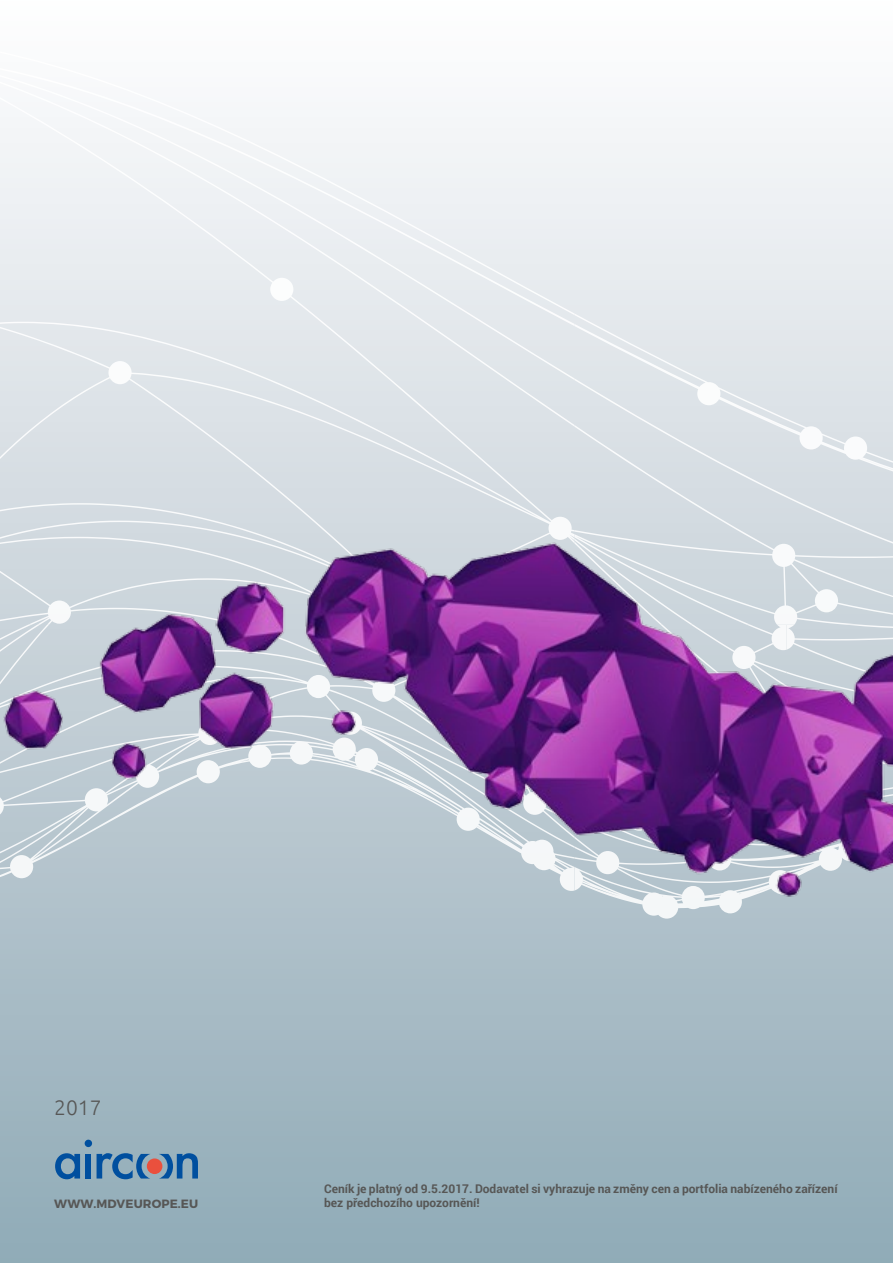
<style>
.page{position:relative;width:893px;height:1263px;background:#fff}
.page>*{position:absolute;margin:0;border:0;box-sizing:border-box;transform-origin:0 0}
.t1{font:300 21px "Ubuntu";color:#575756}
.t2{font:700 12px/14.4px "Roboto";color:#575756}
.t3{font:700 12px "Montserrat";letter-spacing:.01em;color:#575756}
</style>
<div class="page">
<svg style="left:0;top:912px;width:893px;height:351px;background:#9fb5c0"></svg>
<div style="left:0;top:117px;width:893px;height:196px;background:#edf0f3"></div>
<svg style="left:574px;top:912px;width:319px;height:7px;background:#b4c4cd"></svg>
<svg style="left:0;top:313px;width:893px;height:213px;background:#dce2e7"></svg>
<img style="left:0;top:526px;width:893px;height:386px">
<svg style="left:55px;top:1153px;width:25px;height:26px"></svg>
<div style="left:85px;top:1140px;width:7px;height:7px;background:#004f9f;border-radius:50%"></div>
<div style="left:86px;top:1154px;width:5px;height:24px;background:#004f9f"></div>
<div style="left:147px;top:1158px;width:15px;height:16px;background:#ea503d;border-radius:50%"></div>
<svg style="left:159px;top:1153px;width:39px;height:25px"></svg>
<svg style="left:97px;top:1153px;width:53px;height:26px"></svg>
<p class="t1" style="left:54px;top:1095px;width:49px">2017</p>
<p class="t3" style="left:54px;top:1196px;width:145px">WWW.MDVEUROPE.EU</p>
<p class="t2" style="left:324px;top:1181px;width:515px">Ceník je platný od 9.5.2017. Dodavatel si vyhrazuje na změny cen a portfolia nabízeného zařízení bez předchozího upozornění!</p>
</div>
